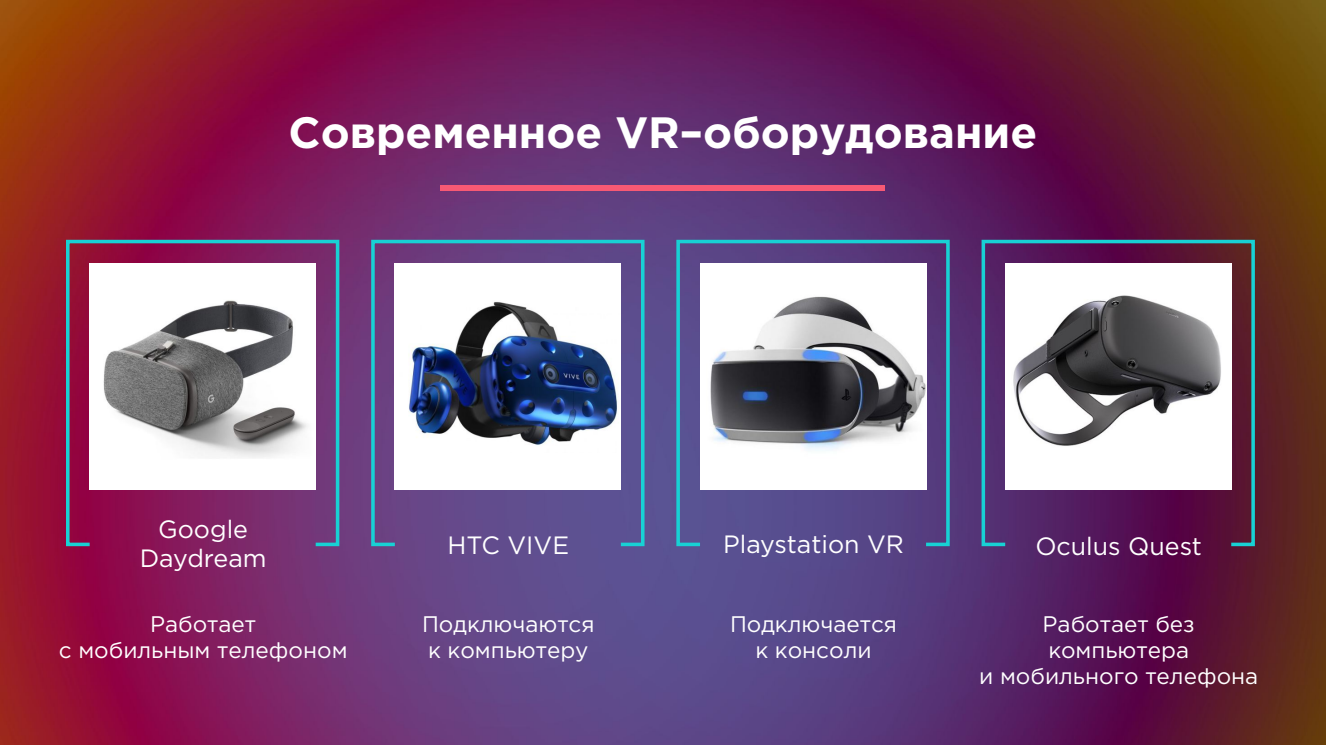
<style>
.page{position:relative;width:1326px;height:745px;background:#fff}
.page>*{position:absolute;margin:0;border:0;box-sizing:border-box;transform-origin:0 0}
.t1{font:700 43.75px "Gotham Pro";color:#fff}
.t2{font:25px/29.2px "Gotham Pro";color:#fff;text-align:center}
.t3{font:22.5px/26.2px "Gotham Pro";color:#fff;text-align:center}
</style>
<div class="page">
<img style="left:0;top:0;width:1325px;height:744px">
<svg style="left:64px;top:238px;width:277px;height:309px;background:#7a3068"></svg>
<div style="left:90px;top:263px;width:226px;height:226px;background:#fff"></div>
<img style="left:103px;top:300px;width:204px;height:158px">
<svg style="left:369px;top:238px;width:277px;height:309px"></svg>
<svg style="left:674px;top:238px;width:277px;height:309px"></svg>
<svg style="left:979px;top:238px;width:277px;height:309px;background:#512d5d"></svg>
<img style="left:1005px;top:263px;width:226px;height:226px">
<div style="left:441px;top:186px;width:443px;height:5px;background:#f75974"></div>
<h1 class="t1" style="left:288px;top:116px;width:750px">Современное VR–оборудование</h1>
<p class="t2" style="left:140px;top:516px;width:128px">Google<br>Daydream</p>
<p class="t2" style="left:447px;top:532px;width:123px">HTC VIVE</p>
<p class="t2" style="left:723px;top:530px;width:182px">Playstation VR</p>
<p class="t2" style="left:1035px;top:532px;width:168px">Oculus Quest</p>
<p class="t3" style="left:59px;top:611px;width:290px">Работает<br>с мобильным телефоном</p>
<p class="t3" style="left:422px;top:611px;width:174px;text-align:left">Подключаются к компьютеру</p>
<p class="t3" style="left:730px;top:611px;width:168px">Подключается к консоли</p>
<p class="t3" style="left:978px;top:611px;width:281px">Работает без компьютера<br>и мобильного телефона</p>
</div>
